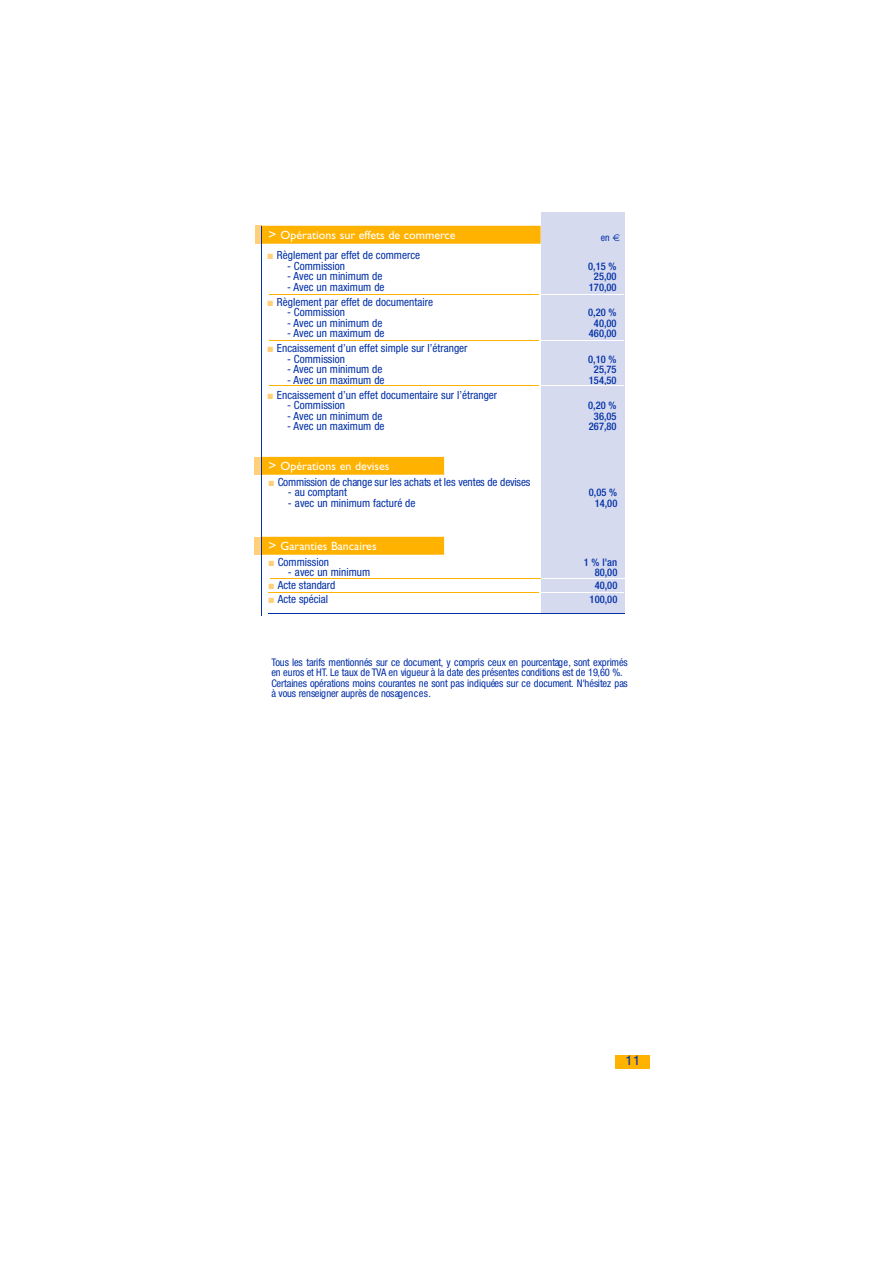
<style>
.page{position:relative;width:893px;height:1263px;background:#fff}
.page>*{position:absolute;margin:0;border:0;box-sizing:border-box;transform-origin:0 0}
.t1{font:13.5px "Helvetica";color:#0230a8}
.t2{font:12px "Gill Sans";color:#fff}
.t3{font:condensed 11.25px "Helvetica Neue";color:#0230a8}
.t4{font:condensed 10.5px/10.5px "Helvetica Neue";color:#0230a8}
.t5{font:500 condensed 10.5px "Helvetica Neue";color:#0230a8}
.t6{font:condensed 9.75px "Helvetica Neue";color:#0230a8}
.s1{font-size:13.5px}
.s2{font-family:"Euro Sans";font-stretch:normal}
.s3{color:#ffd079}
</style>
<div class="page">
<div style="left:541px;top:212px;width:84px;height:401px;background:#d5daee"></div>
<div style="left:255px;top:457px;width:6px;height:18px;background:#ffd079"></div>
<div style="left:262px;top:457px;width:182px;height:18px;background:#ffb200"></div>
<div style="left:255px;top:537px;width:6px;height:18px;background:#ffd079"></div>
<div style="left:262px;top:537px;width:182px;height:18px;background:#ffb200"></div>
<hr style="left:269px;top:294px;width:270px;height:1px;background:#ffb200">
<hr style="left:539px;top:294px;width:85px;height:1px;background:#fff">
<hr style="left:269px;top:340px;width:270px;height:1px;background:#ffb200">
<hr style="left:539px;top:340px;width:85px;height:1px;background:#fff">
<hr style="left:269px;top:385px;width:270px;height:1px;background:#ffb200">
<hr style="left:539px;top:385px;width:85px;height:1px;background:#fff">
<hr style="left:268px;top:592px;width:271px;height:1px;background:#ffb200">
<hr style="left:539px;top:592px;width:84px;height:1px;background:#fff">
<hr style="left:270px;top:579px;width:271px;height:1px;background:#ffb200">
<hr style="left:541px;top:579px;width:84px;height:1px;background:#fff">
<div style="left:255px;top:226px;width:6px;height:18px;background:#ffd079"></div>
<div style="left:262px;top:226px;width:278px;height:18px;background:#ffb200"></div>
<hr style="left:268px;top:613px;width:356px;height:1px;background:#0230a8">
<hr style="left:261px;top:226px;width:1px;height:389px;background:#0230a8">
<div style="left:615px;top:1056px;width:34px;height:13px;background:#ffb200"></div>
<p class="t2" style="left:268px;top:231px;width:189px"><span class="s1">&gt;</span> Opérations sur effets de commerce</p>
<p class="t6" style="left:600px;top:234px;width:21px">en <span class="s2">t</span></p>
<p class="t3" style="left:267px;top:251px;width:154px"><span class="s3">■</span> Règlement par effet de commerce</p>
<p class="t3" style="left:287px;top:262px;width:59px">- Commission</p>
<p class="t5" style="left:588px;top:262px;width:30px">0,15 %</p>
<p class="t3" style="left:287px;top:272px;width:97px">- Avec un minimum de</p>
<p class="t5" style="left:594px;top:273px;width:24px">25,00</p>
<p class="t3" style="left:287px;top:283px;width:99px">- Avec un maximum de</p>
<p class="t5" style="left:589px;top:283px;width:29px">170,00</p>
<p class="t3" style="left:267px;top:298px;width:167px"><span class="s3">■</span> Règlement par effet de documentaire</p>
<p class="t3" style="left:287px;top:308px;width:59px">- Commission</p>
<p class="t5" style="left:588px;top:309px;width:30px">0,20 %</p>
<p class="t3" style="left:287px;top:319px;width:97px">- Avec un minimum de</p>
<p class="t5" style="left:594px;top:319px;width:24px">40,00</p>
<p class="t3" style="left:287px;top:329px;width:99px">- Avec un maximum de</p>
<p class="t5" style="left:589px;top:329px;width:29px">460,00</p>
<p class="t3" style="left:267px;top:344px;width:201px"><span class="s3">■</span> Encaissement d’un effet simple sur l’étranger</p>
<p class="t3" style="left:287px;top:355px;width:59px">- Commission</p>
<p class="t5" style="left:588px;top:355px;width:30px">0,10 %</p>
<p class="t3" style="left:287px;top:365px;width:97px">- Avec un minimum de</p>
<p class="t5" style="left:594px;top:365px;width:24px">25,75</p>
<p class="t3" style="left:287px;top:376px;width:99px">- Avec un maximum de</p>
<p class="t5" style="left:589px;top:376px;width:29px">154,50</p>
<p class="t3" style="left:267px;top:391px;width:231px"><span class="s3">■</span> Encaissement d’un effet documentaire sur l’étranger</p>
<p class="t3" style="left:287px;top:401px;width:59px">- Commission</p>
<p class="t5" style="left:588px;top:401px;width:30px">0,20 %</p>
<p class="t3" style="left:287px;top:412px;width:97px">- Avec un minimum de</p>
<p class="t5" style="left:594px;top:412px;width:24px">36,05</p>
<p class="t3" style="left:287px;top:422px;width:99px">- Avec un maximum de</p>
<p class="t5" style="left:589px;top:423px;width:29px">267,80</p>
<p class="t2" style="left:268px;top:462px;width:123px"><span class="s1">&gt;</span> Opérations en devises</p>
<p class="t3" style="left:268px;top:478px;width:263px"><span class="s3">■</span> Commission de change sur les achats et les ventes de devises</p>
<p class="t3" style="left:288px;top:488px;width:61px">- au comptant</p>
<p class="t5" style="left:589px;top:489px;width:30px">0,05 %</p>
<p class="t3" style="left:288px;top:499px;width:129px">- avec un minimum facturé de</p>
<p class="t5" style="left:594px;top:499px;width:24px">14,00</p>
<p class="t2" style="left:268px;top:542px;width:110px"><span class="s1">&gt;</span> Garanties Bancaires</p>
<p class="t3" style="left:268px;top:558px;width:62px"><span class="s3">■</span> Commission</p>
<p class="t5" style="left:584px;top:558px;width:35px">1 % l'an</p>
<p class="t3" style="left:288px;top:568px;width:84px">- avec un minimum</p>
<p class="t5" style="left:594px;top:569px;width:24px">80,00</p>
<p class="t3" style="left:268px;top:581px;width:69px"><span class="s3">■</span> Acte standard</p>
<p class="t5" style="left:594px;top:582px;width:24px">40,00</p>
<p class="t3" style="left:268px;top:595px;width:61px"><span class="s3">■</span> Acte spécial</p>
<p class="t5" style="left:589px;top:596px;width:29px">100,00</p>
<p class="t4" style="left:271px;top:658px;width:357px">Tous les tarifs mentionnés sur ce document, y compris ceux en pourcentag e , sont exprimés en euros et HT. Le taux de T VA en vigueur à la date des présentes conditions est de 19,60 %.<br>Certaines opérations moins courantes ne sont pas indiquées sur ce document. N'hésitez pas à vous renseigner auprès de nos ag e n c e s .</p>
<p class="t1" style="left:625px;top:1056px;width:17px">11</p>
</div>
